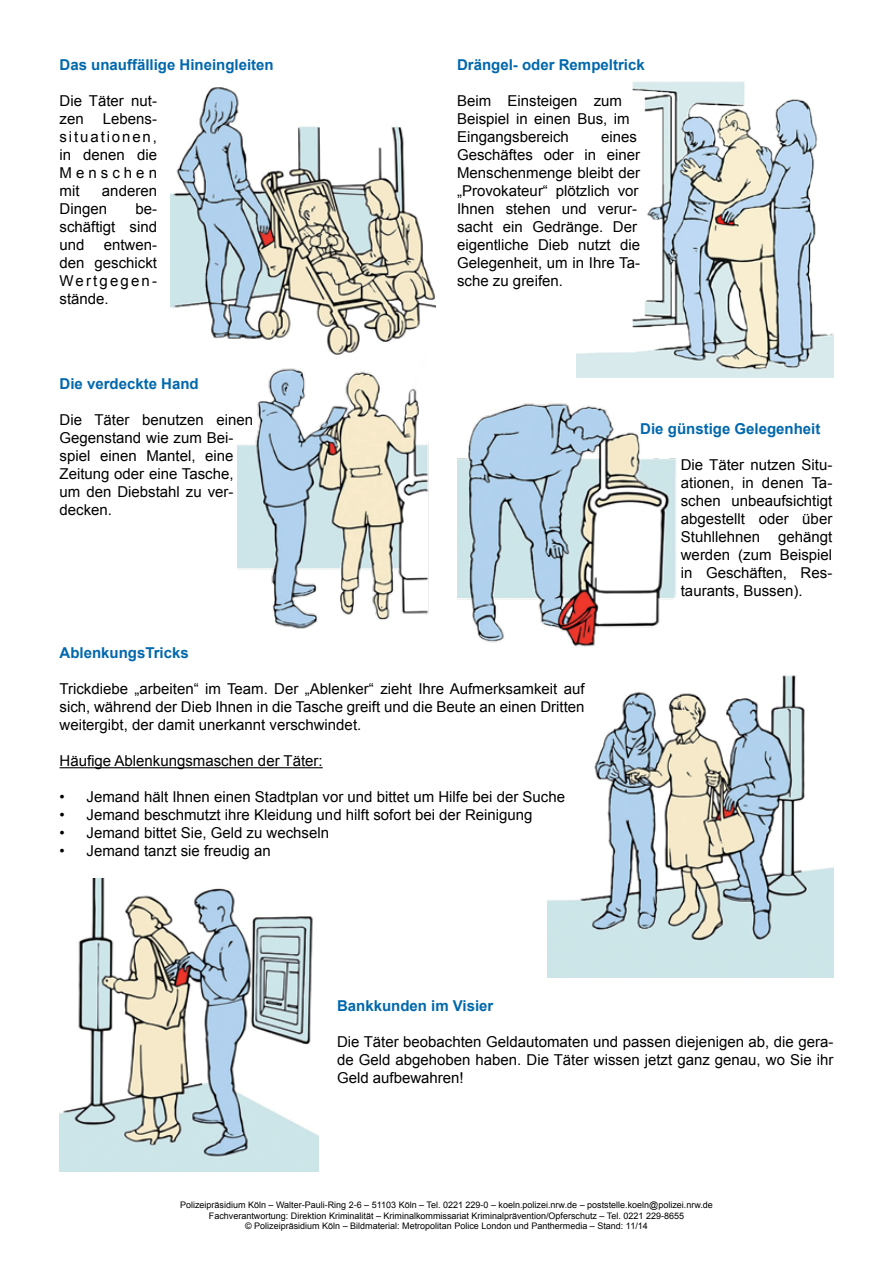
<style>
.page{position:relative;width:893px;height:1263px;background:#fff}
.page>*{position:absolute;margin:0;border:0;box-sizing:border-box;transform-origin:0 0}
.t1{font:15px/18px "Arial";color:#000;text-align:justify}
.t2{font:700 15px "Arial";color:#0068ac}
.t3{font:9px/10.8px "Arial";color:#000;text-align:center}
</style>
<div class="page">
<img style="left:170px;top:87px;width:266px;height:263px">
<img style="left:457px;top:403px;width:219px;height:244px">
<img style="left:577px;top:81px;width:257px;height:296px">
<img style="left:548px;top:675px;width:285px;height:303px">
<hr style="left:60px;top:767px;width:263px;height:1px;background:#000">
<img style="left:60px;top:878px;width:258px;height:293px">
<img style="left:237px;top:350px;width:192px;height:279px">
<p class="t2" style="left:60px;top:55px;width:216px">Das unauffällige Hineingleiten</p>
<p class="t1" style="left:60px;top:92px;width:99px">Die Täter nut&shy;zen</p>
<p class="t1" style="left:60px;top:110px;width:99px;text-indent:43px">Lebens&shy;situationen, in denen die Menschen mit</p>
<p class="t1" style="left:60px;top:182px;width:99px;text-indent:42px">anderen<br>Dingen</p>
<p class="t1" style="left:60px;top:200px;width:99px;text-indent:76px">be&shy;schäftigt sind und</p>
<p class="t1" style="left:60px;top:236px;width:99px;text-indent:44px">entwen&shy;den geschickt Wertgegen&shy;stände.</p>
<p class="t2" style="left:60px;top:374px;width:141px">Die verdeckte Hand</p>
<p class="t1" style="left:60px;top:411px;width:195px;text-align:left">Die Täter benutzen einen<br>Gegenstand wie zum Bei&shy;spiel einen Mantel, eine<br>Zeitung oder eine Tasche, um den Diebstahl zu ver&shy;decken.</p>
<p class="t2" style="left:457px;top:55px;width:189px">Drängel- oder Rempeltrick</p>
<p class="t1" style="left:457px;top:92px;width:174px;text-align:left">Beim Einsteigen zum<br>Beispiel in einen Bus, im<br>Eingangsbereich</p>
<p class="t1" style="left:457px;top:128px;width:184px;text-align:left;text-indent:144px">eines<br>Geschäftes oder in einer<br>Menschenmenge bleibt der „Provokateur“ plötzlich vor<br>Ihnen stehen und verur&shy;sacht ein Gedränge. Der eigentliche Dieb nutzt die<br>Gelegenheit, um in Ihre Ta&shy;sche zu greifen.</p>
<p class="t2" style="left:640px;top:418px;width:182px">Die günstige Gelegenheit</p>
<p class="t1" style="left:681px;top:455px;width:153px">Die Täter nutzen Situ&shy;ationen, in denen Ta&shy;schen unbeaufsichtigt abgestellt oder über Stuhllehnen gehängt werden (zum Beispiel in Geschäften, Res&shy;taurants, Bussen).</p>
<p class="t2" style="left:60px;top:643px;width:131px">AblenkungsTricks</p>
<p class="t1" style="left:60px;top:680px;width:526px">Trickdiebe „arbeiten“ im Team. Der „Ablenker“ zieht Ihre Aufmerksamkeit auf sich, während der Dieb Ihnen in die Tasche greift und die Beute an einen Dritten weitergibt, der damit unerkannt verschwindet.</p>
<p class="t1" style="left:60px;top:752px;width:265px">Häufige Ablenkungsmaschen der Täter:</p>
<p class="t1" style="left:60px;top:788px;width:507px">• Jemand hält Ihnen einen Stadtplan vor und bittet um Hilfe bei der Suche</p>
<p class="t1" style="left:60px;top:806px;width:475px">• Jemand beschmutzt ihre Kleidung und hilft sofort bei der Reinigung</p>
<p class="t1" style="left:60px;top:824px;width:271px">• Jemand bittet Sie, Geld zu wechseln</p>
<p class="t1" style="left:60px;top:842px;width:213px">• Jemand tanzt sie freudig an</p>
<p class="t2" style="left:337px;top:996px;width:158px">Bankkunden im Visier</p>
<p class="t1" style="left:337px;top:1033px;width:498px">Die Täter beobachten Geldautomaten und passen diejenigen ab, die gera&shy;de Geld abgehoben haben. Die Täter wissen jetzt ganz genau, wo Sie ihr Geld aufbewahren!</p>
<p class="t3" style="left:180px;top:1199px;width:534px">Polizeipräsidium Köln – Walter-Pauli-Ring 2-6 – 51103 Köln – Tel. 0221 229-0 – koeln.polizei.nrw.de – poststelle.koeln@polizei.nrw.de<br>Fachverantwortung: Direktion Kriminalität – Kriminalkommissariat Kriminalprävention/Opferschutz – Tel. 0221 229-8655<br>© Polizeipräsidium Köln – Bildmaterial: Metropolitan Police London und Panthermedia – Stand: 11/14</p>
</div>
